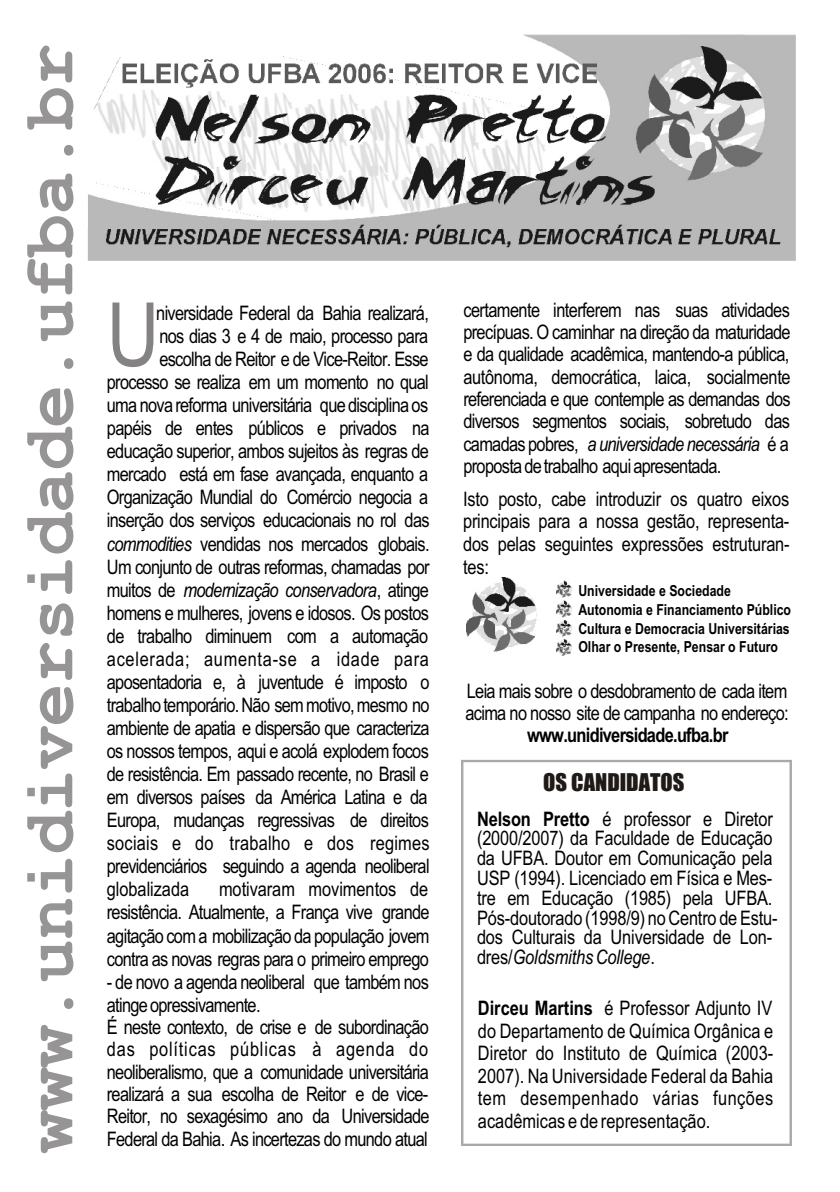
<style>
.page{position:relative;width:840px;height:1192px;background:#fff}
.page>*{position:absolute;margin:0;border:0;box-sizing:border-box;transform-origin:0 0}
.t1{font:88.6px "Arial Narrow";color:#858282}
.t2{font:700 71px "Courier New";color:#969494}
.t3{font:22.6px "Impact";color:#1f1a17}
.t4{font:20px/22.4px "Arial Narrow";letter-spacing:-.035em;color:#000;text-align:justify}
.t5{font:20px/19.8px "Arial Narrow";letter-spacing:-.01em;color:#000}
.t6{font:italic 20px "Arial Narrow";letter-spacing:-.035em;color:#000}
.t7{font:20px "Arial Narrow";letter-spacing:.035em;color:#000}
.t8{font:20px "Arial Narrow";letter-spacing:.01em;color:#000}
.t9{font:700 20px "Arial Narrow";letter-spacing:-.035em;color:#000}
.t10{font:20px "Arial Narrow";letter-spacing:-.005em;color:#000}
.t11{font:700 15.2px/19px "Arial Narrow";color:#000}
.s1{font-style:italic}
.s2{font-style:normal}
.s3{font-weight:700}
</style>
<div class="page">
<svg style="left:461px;top:760px;width:331px;height:386px"></svg>
<img style="left:87px;top:34px;width:709px;height:226px">
<img style="left:466px;top:577px;width:106px;height:78px">
<h2 class="t2" style="left:27px;top:1153px;width:1111px;rotate:-90deg">www.unidiversidade.ufba.br</h2>
<h1 class="t1" style="left:107px;top:302px;width:54px">U</h1>
<p class="t4" style="left:156px;top:304px;width:274px">niversidade Federal da Bahia realizará,</p>
<p class="t4" style="left:159px;top:327px;width:270px">nos dias 3 e 4 de maio, processo para</p>
<p class="t4" style="left:159px;top:350px;width:271px">escolha de Reitor e de Vice-Reitor. Esse</p>
<p class="t4" style="left:107px;top:373px;width:324px">processo se realiza em um momento no qual</p>
<p class="t4" style="left:107px;top:396px;width:323px">uma nova reforma universitária que disciplina os</p>
<p class="t4" style="left:107px;top:419px;width:324px">papéis de entes públicos e privados na</p>
<p class="t4" style="left:107px;top:442px;width:324px">educação superior, ambos sujeitos às regras de</p>
<p class="t4" style="left:107px;top:465px;width:323px">mercado está em fase avançada, enquanto a</p>
<p class="t4" style="left:107px;top:488px;width:323px">Organização Mundial do Comércio negocia a</p>
<p class="t4" style="left:107px;top:511px;width:324px">inserção dos serviços educacionais no rol das</p>
<p class="t4" style="left:107px;top:534px;width:324px"><span class="s1">commodities</span> vendidas nos mercados globais.</p>
<p class="t4" style="left:107px;top:557px;width:324px">Um conjunto de outras reformas, chamadas por</p>
<p class="t6" style="left:107px;top:582px;width:324px"><span class="s2">muitos de</span> modernização conservadora<span class="s2">, atinge</span></p>
<p class="t4" style="left:107px;top:603px;width:324px">homens e mulheres, jovens e idosos. Os postos</p>
<p class="t4" style="left:107px;top:626px;width:323px">de trabalho diminuem com a automação</p>
<p class="t7" style="left:107px;top:651px;width:324px">acelerada; aumenta-se a idade para</p>
<p class="t4" style="left:107px;top:672px;width:324px">aposentadoria e, à juventude é imposto o</p>
<p class="t4" style="left:107px;top:696px;width:324px">trabalho temporário. Não sem motivo, mesmo no</p>
<p class="t4" style="left:107px;top:719px;width:324px">ambiente de apatia e dispersão que caracteriza</p>
<p class="t4" style="left:107px;top:742px;width:324px">os nossos tempos, aqui e acolá explodem focos</p>
<p class="t4" style="left:107px;top:765px;width:324px">de resistência. Em passado recente, no Brasil e</p>
<p class="t4" style="left:107px;top:788px;width:322px">em diversos países da América Latina e da</p>
<p class="t4" style="left:107px;top:811px;width:324px">Europa, mudanças regressivas de direitos</p>
<p class="t8" style="left:107px;top:836px;width:324px">sociais e do trabalho e dos regimes</p>
<p class="t4" style="left:107px;top:857px;width:324px">previdenciários seguindo a agenda neoliberal</p>
<p class="t10" style="left:107px;top:882px;width:84px">globalizada</p>
<p class="t4" style="left:107px;top:880px;width:324px;line-height:23px;text-indent:112px">motivaram movimentos de resistência. Atualmente, a França vive grande agitação com a mobilização da população jovem contra as novas regras para o primeiro emprego</p>
<p class="t4" style="left:107px;top:972px;width:324px;text-align:left">- de novo a agenda neoliberal que também nos atinge opressivamente.<br>É neste contexto, de crise e de subordinação das políticas públicas à agenda do neoliberalismo, que a comunidade universitária realizará a sua escolha de Reitor e de vice-Reitor, no sexagésimo ano da Universidade Federal da Bahia. As incertezas do mundo atual</p>
<p class="t4" style="left:463px;top:300px;width:329px">certamente interferem nas suas atividades precípuas. O caminhar na direção da maturidade e da qualidade acadêmica, mantendo-a pública, autônoma, democrática, laica, socialmente referenciada e que contemple as demandas dos diversos segmentos sociais, sobretudo das camadas pobres, <span class="s1">a universidade necessária</span> é a proposta de trabalho aqui apresentada.</p>
<p class="t4" style="left:463px;top:489px;width:328px">Isto posto, cabe introduzir os quatro eixos principais para a nossa gestão, representa&shy;dos pelas seguintes expressões estruturan&shy;tes:</p>
<p class="t11" style="left:578px;top:583px;width:214px">Universidade e Sociedade Autonomia e Financiamento Público Cultura e Democracia Universitárias Olhar o Presente, Pensar o Futuro</p>
<p class="t4" style="left:466px;top:681px;width:325px">Leia mais sobre o desdobramento de cada item acima no nosso site de campanha no endereço:</p>
<p class="t9" style="left:527px;top:728px;width:203px">www.unidiversidade.ufba.br</p>
<p class="t3" style="left:543px;top:773px;width:143px">OS CANDIDATOS</p>
<p class="t5" style="left:477px;top:811px;width:302px"><span class="s3">Nelson Pretto</span> é professor e Diretor (2000/2007) da Faculdade de Educação da UFBA. Doutor em Comunicação pela USP (1994). Licenciado em Física e Mes&shy;tre em Educação (1985) pela UFBA.<br>Pós-doutorado (1998/9) no Centro de Estu&shy;dos Culturais da Universidade de Lon&shy;dres/<span class="s1">Goldsmiths College</span>.</p>
<p class="t4" style="left:478px;top:998px;width:297px"><span class="s3">Dirceu Martins</span> é Professor Adjunto IV do Departamento de Química Orgânica e Diretor do Instituto de Química (2003- 2007). Na Universidade Federal da Bahia tem desempenhado várias funções acadêmicas e de representação.</p>
</div>
